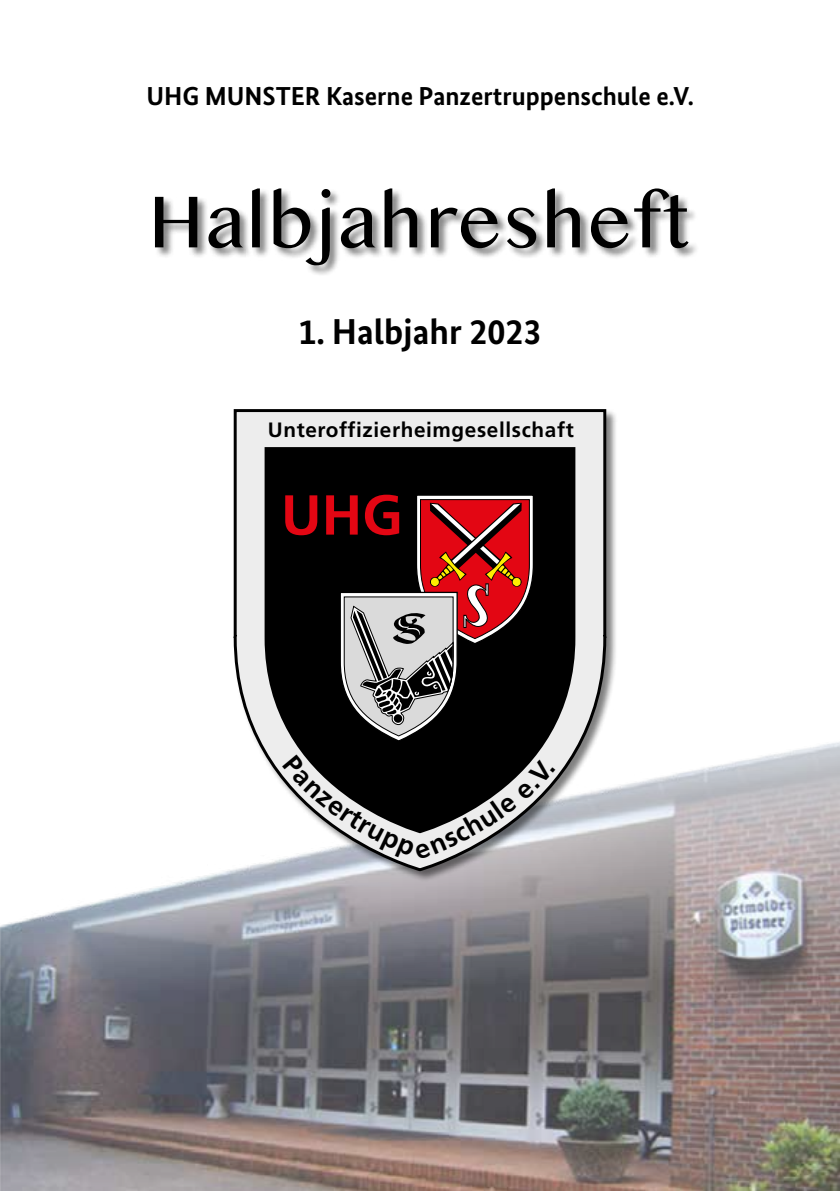
<style>
.page{position:relative;width:840px;height:1191px;background:#fff}
.page>*{position:absolute;margin:0;border:0;box-sizing:border-box;transform-origin:0 0}
.t1{font:78px "Tamil MN";color:#000}
.t2{font:700 56.2px "Frutiger";color:#e30613}
.t3{font:700 36px "Bundes Sans";color:#000}
.t4{font:700 26px "Bundes Sans";color:#000}
.t5{font:700 20.8px "Frutiger";letter-spacing:.03em;color:#000}
</style>
<div class="page">
<div style="left:155px;top:188px;width:544px;height:88px;background:#000;opacity:.5"></div>
<img style="left:0;top:742px;width:839px;height:449px">
<div style="left:233px;top:408px;width:384px;height:474px;background:#000;opacity:.5"></div>
<svg style="left:232px;top:408px;width:375px;height:464px"></svg>
<svg style="left:264px;top:447px;width:311px;height:386px;background:#1a1a1a"></svg>
<svg style="left:339px;top:494px;width:195px;height:248px;background:#6a4242"></svg>
<svg style="left:282px;top:755px;width:273px;height:106px;background:#838384"></svg>
<p class="t4" style="left:146px;top:80px;width:549px">UHG MUNSTER Kaserne Panzertruppenschule e.V.</p>
<h1 class="t1" style="left:148px;top:171px;width:545px">Halbjahresheft</h1>
<h3 class="t3" style="left:298px;top:309px;width:244px">1. Halbjahr 2023</h3>
<p class="t5" style="left:267px;top:417px;width:307px">Unteroffizierheimgesellschaft</p>
<h2 class="t2" style="left:281px;top:482px;width:123px">UHG</h2>
</div>
